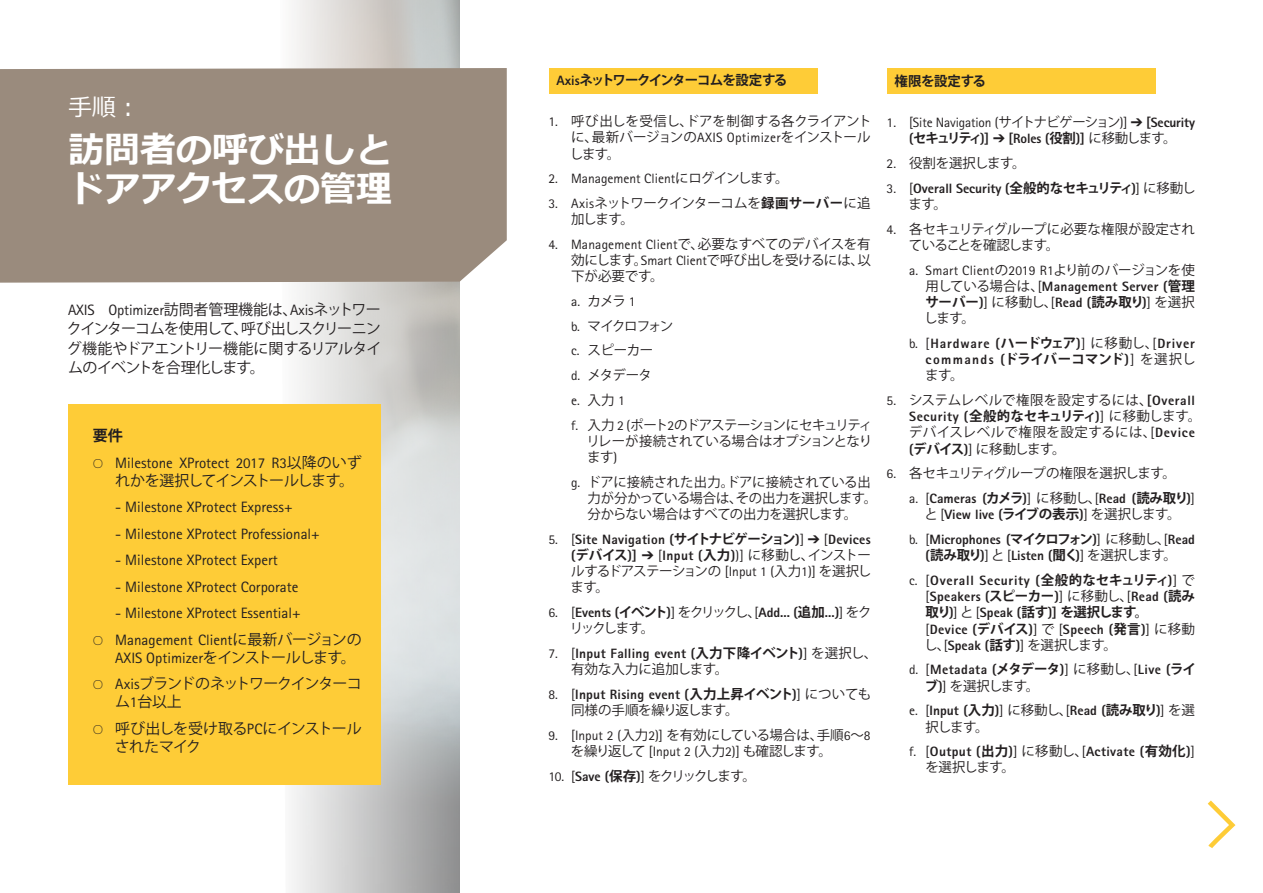
<style>
.page{position:relative;width:1263px;height:893px;background:#fff}
.page>*{position:absolute;margin:0;border:0;box-sizing:border-box;transform-origin:0 0}
.t1{font:700 36px/39px "Meiryo";color:#fff}
.t2{font:24px "Meiryo";color:#fff}
.t3{font:15px/18px "Rotis Sans Serif Pro";color:#231f20}
.t4{font:15px/19.5px "Koz Go Pro";letter-spacing:-.05em;color:#231f20;text-align:justify}
.t5{font:15px/18px "Koz Go Pro";letter-spacing:-.07em;color:#231f20}
.t6{font:700 15px "Koz Go Pro";color:#231f20}
.t7{font:800 13.5px/16.2px "Rotis Sans Serif Pro";letter-spacing:.02em;color:#231f20}
.t8{font:13.5px/16.2px "Koz Go Pro";letter-spacing:-.03em;color:#231f20;text-align:justify}
.t9{font:800 13.5px/16.2px "Rotis Sans Serif Pro";color:#231f20}
.t10{font:13.5px/16.2px "Koz Go Pro";letter-spacing:.015em;color:#231f20}
.t11{font:13.5px "Rotis Sans Serif Pro";color:#231f20}
.t12{font:13.5px/16.2px "Koz Go Pro";letter-spacing:-.055em;color:#231f20}
.t13{font:13.5px "Koz Go Pro";letter-spacing:-.16em;color:#231f20}
.t14{font:700 13.5px "Koz Go Pro";letter-spacing:-.075em;color:#231f20}
.t15{font:13.5px "Koz Go Pro";letter-spacing:-.12em;color:#231f20}
.t16{font:700 13.5px "Koz Go Pro";letter-spacing:-.03em;color:#231f20}
.s1{font-family:"Rotis Sans Serif Pro"}
.s2{font-family:"Karbon";font-weight:300}
.s3{font-family:"Koz Go Pro"}
.s4{font-family:"Rotis Sans Serif Pro";font-weight:800}
.s5{font-weight:700}
.s6{font-weight:400}
.s7{font-family:"Koz Go Pro";font-weight:700}
.s8{font-family:"Koz Go Pro";font-weight:400}
</style>
<div class="page">
<img style="left:280px;top:0;width:180px;height:893px">
<div style="left:68px;top:404px;width:313px;height:380px;background:#fecc37"></div>
<div style="left:549px;top:68px;width:268px;height:26px;background:#fecc37"></div>
<div style="left:887px;top:68px;width:268px;height:26px;background:#fecc37"></div>
<div style="left:0;top:68px;width:507px;height:215px;background:#9a8b7d"></div>
<svg style="left:1207px;top:800px;width:29px;height:48px"></svg>
<p class="t2" style="left:68px;top:91px;width:73px">手順：</p>
<p class="t1" style="left:68px;top:132px;width:326px">訪問者の呼び出しとドアアクセスの管理</p>
<p class="t4" style="left:67px;top:300px;width:316px"><span class="s1">AXIS Optimizer</span>訪問者管理機能は、<span class="s1">Axis</span>ネットワークインターコムを使用して、呼び出しスクリーニング機能やドアエントリー機能に関するリアルタイムのイベントを合理化します。</p>
<p class="t6" style="left:93px;top:426px;width:32px">要件</p>
<p class="t3" style="left:115px;top:454px;width:248px;text-indent:-23px"><span class="s2">O</span> Milestone XProtect 2017 R3<span class="s3">以降のいずれかを選択してインストールします。</span></p>
<p class="t3" style="left:115px;top:498px;width:179px">- Milestone XProtect Express+</p>
<p class="t3" style="left:115px;top:525px;width:206px">- Milestone XProtect Professional+</p>
<p class="t3" style="left:115px;top:551px;width:164px">- Milestone XProtect Expert</p>
<p class="t3" style="left:115px;top:578px;width:185px">- Milestone XProtect Corporate</p>
<p class="t3" style="left:115px;top:604px;width:187px">- Milestone XProtect Essential+</p>
<p class="t3" style="left:115px;top:631px;width:248px;text-indent:-23px"><span class="s2">O</span> Management Client<span class="s3">に最新バージョンの<br></span>AXIS Optimizer<span class="s3">をインストールします。</span></p>
<p class="t5" style="left:115px;top:675px;width:248px;text-indent:-23px"><span class="s2">O</span> <span class="s1">Axis</span>ブランドのネットワークインターコム<span class="s1">1</span>台以上</p>
<p class="t4" style="left:115px;top:720px;width:248px;line-height:18px;text-indent:-22px"><span class="s2">O</span> 呼び出しを受け取る<span class="s1">PC</span>にインストールされたマイク</p>
<p class="t14" style="left:556px;top:72px;width:232px"><span class="s4">Axis</span>ネットワークインターコムを設定する</p>
<p class="t8" style="left:570px;top:113px;width:303px;text-indent:-21px"><span class="s1">1.</span> 呼び出しを受信し、ドアを制御する各クライアントに、最新バージョンの<span class="s1">AXIS Optimizer</span>をインストールします。</p>
<p class="t11" style="left:549px;top:171px;width:242px">2. Management Client<span class="s3">にログインします。</span></p>
<p class="t12" style="left:571px;top:195px;width:301px;text-indent:-22px"><span class="s1">3. Axis</span>ネットワークインターコムを<span class="s5">録画サーバー</span>に追加します。</p>
<p class="t8" style="left:571px;top:236px;width:301px;text-indent:-22px"><span class="s1">4. Management Client</span>で、必要なすべてのデバイスを有効にします。<span class="s1">Smart Client</span>で呼び出しを受けるには、以下が必要です。</p>
<p class="t11" style="left:571px;top:293px;width:66px">a. <span class="s3">カメラ</span> 1</p>
<p class="t15" style="left:571px;top:317px;width:104px"><span class="s1">b.</span> マイクロフォン</p>
<p class="t8" style="left:571px;top:343px;width:84px"><span class="s1">c.</span> スピーカー</p>
<p class="t8" style="left:571px;top:367px;width:82px"><span class="s1">d.</span> メタデータ</p>
<p class="t11" style="left:571px;top:392px;width:55px">e. <span class="s3">入力</span> 1</p>
<p class="t8" style="left:586px;top:417px;width:287px;text-indent:-15px"><span class="s1">f.</span> 入力 <span class="s1">2 (</span>ポート<span class="s1">2</span>のドアステーションにセキュリティリレーが接続されている場合はオプションとなります<span class="s1">)</span></p>
<p class="t8" style="left:588px;top:474px;width:291px;text-align:left;text-indent:-16px"><span class="s1">g.</span> ドアに接続された出力。ドアに接続されている出力が分かっている場合は、その出力を選択します。分からない場合はすべての出力を選択します。</p>
<p class="t7" style="left:570px;top:531px;width:302px;text-align:justify;text-indent:-22px"><span class="s6">5. [</span>Site Navigation (<span class="s7">サイトナビゲーション</span>)<span class="s6">]</span> ➔ <span class="s6">[</span>Devices (<span class="s7">デバイス</span>)] ➔ <span class="s6">[</span>Input (<span class="s7">入力</span>)<span class="s6">)]</span> <span class="s8">に移動し、インストールするドアステーションの</span> <span class="s6">[Input 1 (</span><span class="s8">入力</span><span class="s6">1)]</span> <span class="s8">を選択します。</span></p>
<p class="t9" style="left:570px;top:604px;width:303px;text-indent:-21px"><span class="s6">6. [</span>Events (<span class="s7">イベント</span>)<span class="s6">]</span> <span class="s8">をクリックし、</span><span class="s6">[</span>Add... (<span class="s7">追加</span>...)<span class="s6">]</span> <span class="s8">をクリックします。</span></p>
<p class="t7" style="left:571px;top:645px;width:308px;text-indent:-22px"><span class="s6">7. [</span>Input Falling event (<span class="s7">入力下降イベント</span>)<span class="s6">]</span> <span class="s8">を選択し、有効な入力に追加します。</span></p>
<p class="t7" style="left:571px;top:686px;width:302px;text-indent:-22px"><span class="s6">8. [</span>Input Rising event (<span class="s7">入力上昇イベント</span>)<span class="s6">]</span> <span class="s8">についても同様の手順を繰り返します。</span></p>
<p class="t8" style="left:571px;top:727px;width:301px;text-indent:-22px"><span class="s1">9. [Input 2 (</span>入力<span class="s1">2)]</span> を有効にしている場合は、手順<span class="s1">6</span>～<span class="s1">8</span>を繰り返して <span class="s1">[Input 2 (</span>入力<span class="s1">2)]</span> も確認します。</p>
<p class="t13" style="left:549px;top:767px;width:209px"><span class="s1">10. [</span><span class="s4">Save (</span><span class="s5">保存</span><span class="s4">)</span><span class="s1">]</span> をクリックします。</p>
<p class="t16" style="left:895px;top:73px;width:93px">権限を設定する</p>
<p class="t7" style="left:887px;top:115px;width:310px;text-align:center"><span class="s6">1. [Site Navigation (</span><span class="s8">サイトナビゲーション</span><span class="s6">)]</span> ➔ [Security (<span class="s7">セキュリティ</span>)] ➔ [Roles (<span class="s7">役割</span>)] <span class="s8">に移動します。</span></p>
<p class="t8" style="left:887px;top:155px;width:140px"><span class="s1">2.</span> 役割を選択します。</p>
<p class="t9" style="left:908px;top:180px;width:288px;text-indent:-22px"><span class="s6">3. [</span>Overall Security (<span class="s7">全般的なセキュリティ</span>)<span class="s6">]</span> <span class="s8">に移動します。</span></p>
<p class="t8" style="left:909px;top:221px;width:288px;text-indent:-22px"><span class="s1">4.</span> 各セキュリティグループに必要な権限が設定されていることを確認します。</p>
<p class="t8" style="left:924px;top:262px;width:272px;text-indent:-15px"><span class="s1">a. Smart Client</span>の<span class="s1">2019 R1</span>より前のバージョンを使用している場合は、<span class="s1">[</span><span class="s4">Management Server (</span><span class="s5">管理サーバー</span><span class="s4">)</span><span class="s1">]</span> に移動し、<span class="s1">[</span><span class="s4">Read (</span><span class="s5">読み取り</span><span class="s4">)</span><span class="s1">]</span> を選択します。</p>
<p class="t7" style="left:925px;top:335px;width:272px;text-align:justify;text-indent:-16px"><span class="s6">b. [</span>Hardware (<span class="s7">ハードウェア</span>)<span class="s6">]</span> <span class="s8">に移動し、</span><span class="s6">[</span>Driver commands (<span class="s7">ドライバーコマンド</span>)<span class="s6">]</span> <span class="s8">を選択します。</span></p>
<p class="t10" style="left:909px;top:392px;width:294px;text-indent:-22px"><span class="s1">5.</span> システムレベルで権限を設定するには、<span class="s4">[Overall<br>Security (</span><span class="s5">全般的なセキュリティ</span><span class="s4">)</span><span class="s1">]</span> に移動します。デバイスレベルで権限を設定するには、<span class="s1">[</span><span class="s4">Device (</span><span class="s5">デバイス</span><span class="s4">)</span><span class="s1">]</span> に移動します。</p>
<p class="t8" style="left:887px;top:466px;width:291px"><span class="s1">6.</span> 各セキュリティグループの権限を選択します。</p>
<p class="t9" style="left:909px;top:490px;width:287px;text-align:center"><span class="s6">a. [</span>Cameras (<span class="s7">カメラ</span>)<span class="s6">]</span> <span class="s8">に移動し、</span><span class="s6">[</span>Read (<span class="s7">読み取り</span>)<span class="s6">]</span><span class="s8">と</span> <span class="s6">[</span>View live (<span class="s7">ライブの表示</span>)<span class="s6">]</span> <span class="s8">を選択します。</span></p>
<p class="t9" style="left:909px;top:531px;width:287px;text-align:center"><span class="s6">b. [</span>Microphones (<span class="s7">マイクロフォン</span>)<span class="s6">]</span> <span class="s8">に移動し、</span><span class="s6">[</span>Read (<span class="s7">読み取り</span>)<span class="s6">]</span> <span class="s8">と</span> <span class="s6">[</span>Listen (<span class="s7">聞く</span>)<span class="s6">]</span> <span class="s8">を選択します。</span></p>
<p class="t7" style="left:926px;top:572px;width:271px;text-align:justify;text-indent:-16px"><span class="s6">c. [</span>Overall Security (<span class="s7">全般的なセキュリティ</span>)<span class="s6">]</span> <span class="s8">で</span><span class="s6">[</span>Speakers (<span class="s7">スピーカー</span>)<span class="s6">]</span> <span class="s8">に移動し、</span><span class="s6">[</span>Read (<span class="s7">読み取り</span>)<span class="s6">]</span> <span class="s8">と</span> <span class="s6">[</span>Speak (<span class="s7">話す</span>)] <span class="s7">を選択します。</span></p>
<p class="t7" style="left:924px;top:621px;width:272px"><span class="s6">[</span>Device (<span class="s7">デバイス</span>)<span class="s6">]</span> <span class="s8">で</span> <span class="s6">[</span>Speech (<span class="s7">発言</span>)<span class="s6">]</span> <span class="s8">に移動し、</span><span class="s6">[</span>Speak (<span class="s7">話す</span>)<span class="s6">]</span> <span class="s8">を選択します。</span></p>
<p class="t7" style="left:925px;top:662px;width:273px;text-indent:-16px"><span class="s6">d. [</span>Metadata (<span class="s7">メタデータ</span>)<span class="s6">]</span> <span class="s8">に移動し、</span><span class="s6">[</span>Live (<span class="s7">ライブ</span>)<span class="s6">]</span> <span class="s8">を選択します。</span></p>
<p class="t9" style="left:926px;top:703px;width:271px;text-indent:-16px"><span class="s6">e. [</span>Input (<span class="s7">入力</span>)<span class="s6">]</span> <span class="s8">に移動し、</span><span class="s6">[</span>Read (<span class="s7">読み取り</span>)<span class="s6">]</span> <span class="s8">を選択します。</span></p>
<p class="t7" style="left:925px;top:743px;width:271px;text-indent:-16px"><span class="s6">f. [</span>Output (<span class="s7">出力</span>)<span class="s6">]</span> <span class="s8">に移動し、</span><span class="s6">[</span>Activate (<span class="s7">有効化</span>)<span class="s6">]</span><span class="s8">を選択します。</span></p>
</div>
